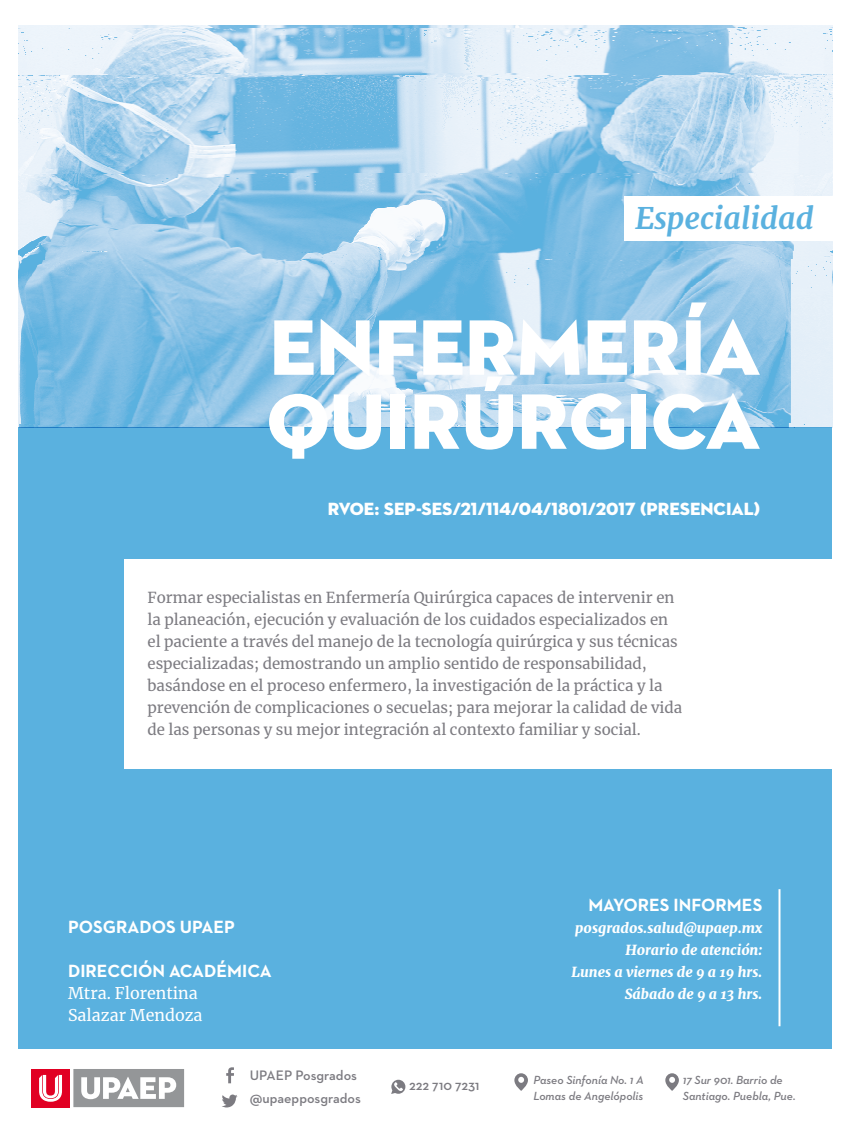
<style>
.page{position:relative;width:851px;height:1134px;background:#fff}
.page>*{position:absolute;margin:0;border:0;box-sizing:border-box;transform-origin:0 0}
.t1{font:80px/74px "Neutraface 2 Display Titling";color:#fff}
.t2{font:italic 700 30px "Merriweather";color:#5ab1df}
.t3{font:700 18px "Neutraface 2 Text";color:#fff}
.t4{font:18px "Neutraface 2 Display Titling";color:#fff}
.t5{font:16px/22px "Merriweather";color:#fff}
.t6{font:15px/22px "Merriweather";color:#7c7b81}
.t7{font:italic 900 14px/22px "Merriweather";color:#fff;text-align:right}
.t8{font:600 14px/23.2px "Neutraface 2 Text";color:#7c7b81}
.t9{font:italic 600 12px/16px "Neutraface 2 Text";color:#7c7b81}
</style>
<div class="page">
<div style="left:28px;top:1066px;width:159px;height:44px;background:linear-gradient(to right,#fff,#fdfdfd)"></div>
<div style="left:31px;top:1069px;width:39px;height:38px;background:#e10023"></div>
<svg style="left:39px;top:1075px;width:23px;height:27px"></svg>
<svg style="left:73px;top:1069px;width:111px;height:38px"></svg>
<img style="left:19px;top:26px;width:813px;height:401px">
<div style="left:19px;top:427px;width:813px;height:622px;background:#5ab1df"></div>
<hr style="left:778px;top:889px;width:2px;height:137px;background:#fff">
<div style="left:125px;top:559px;width:725px;height:209px;background:#fff"></div>
<div style="left:624px;top:196px;width:226px;height:44px;background:#fff"></div>
<svg style="left:226px;top:1067px;width:8px;height:16px"></svg>
<svg style="left:222px;top:1094px;width:15px;height:13px"></svg>
<svg style="left:391px;top:1080px;width:14px;height:14px"></svg>
<svg style="left:665px;top:1073px;width:13px;height:18px"></svg>
<svg style="left:514px;top:1073px;width:14px;height:18px"></svg>
<h2 class="t2" style="left:635px;top:197px;width:180px">Especialidad</h2>
<h1 class="t1" style="left:267px;top:311px;width:494px">ENFERMERÍA<br>QUIRÚRGICA</h1>
<p class="t4" style="left:328px;top:498px;width:434px">RVOE: SEP-SES/21/114/04/1801/2017 (PRESENCIAL)</p>
<p class="t6" style="left:147px;top:586px;width:536px">Formar especialistas en Enfermería Quirúrgica capaces de intervenir en la planeación, ejecución y evaluación de los cuidados especializados en el paciente a través del manejo de la tecnología quirúrgica y sus técnicas especializadas; demostrando un amplio sentido de responsabilidad, basándose en el proceso enfermero, la investigación de la práctica y la prevención de complicaciones o secuelas; para mejorar la calidad de vida de las personas y su mejor integración al contexto familiar y social.</p>
<p class="t3" style="left:68px;top:915px;width:168px">POSGRADOS UPAEP</p>
<p class="t3" style="left:68px;top:959px;width:205px">DIRECCIÓN ACADÉMICA</p>
<p class="t5" style="left:68px;top:982px;width:136px">Mtra. Florentina<br>Salazar Mendoza</p>
<p class="t3" style="left:588px;top:893px;width:175px">MAYORES INFORMES</p>
<p class="t7" style="left:571px;top:917px;width:192px">posgrados.salud@upaep.mx<br>Horario de atención:<br>Lunes a viernes de 9 a 19 hrs.<br>Sábado de 9 a 13 hrs.</p>
<p class="t8" style="left:250px;top:1063px;width:112px">UPAEP Posgrados @upaepposgrados</p>
<p class="t9" style="left:682px;top:1072px;width:114px">17 Sur 901. Barrio de<br>Santiago. Puebla, Pue.</p>
<p class="t9" style="left:533px;top:1071px;width:112px">Paseo Sinfonía No. 1 A<br>Lomas de Angelópolis</p>
<p class="t8" style="left:409px;top:1073px;width:72px">222 710 7231</p>
</div>
